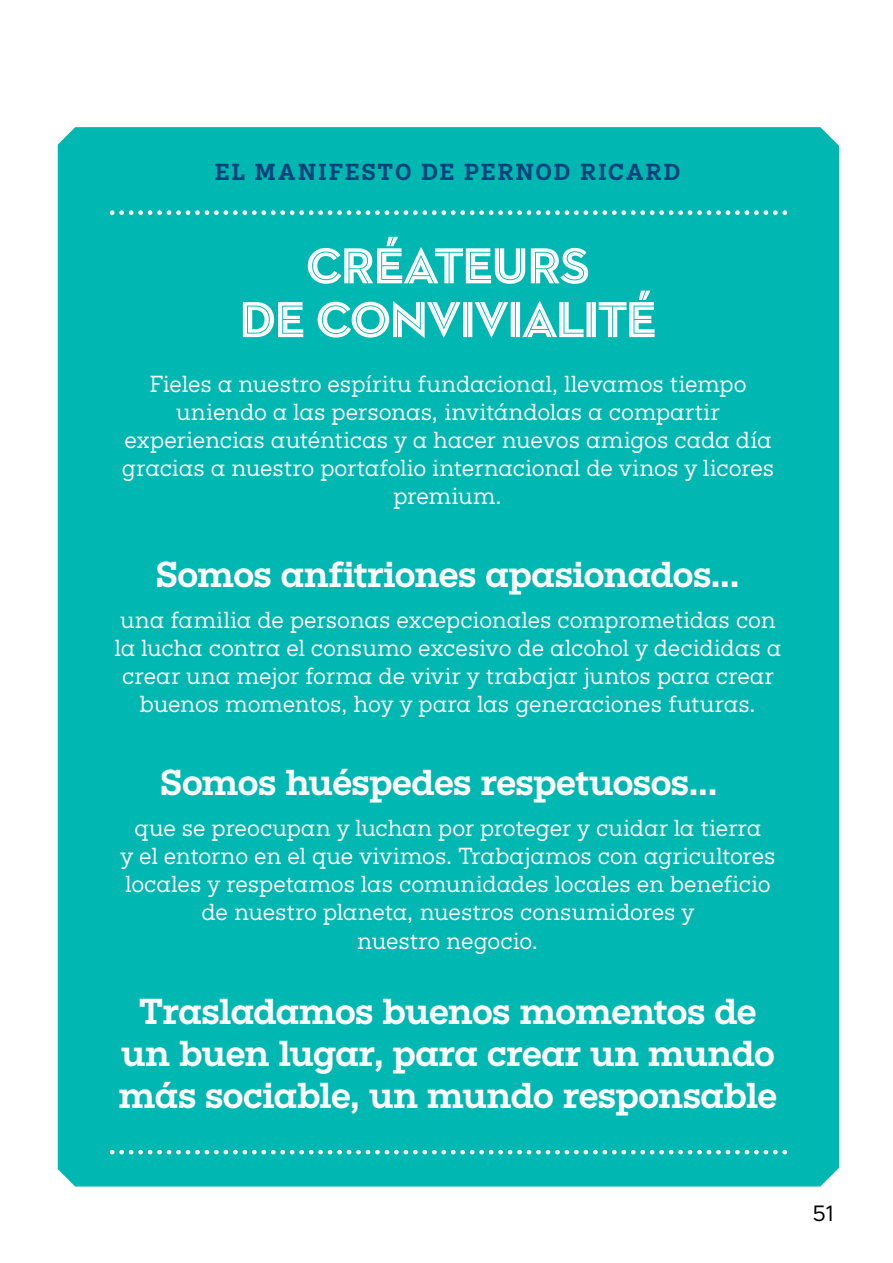
<style>
.page{position:relative;width:893px;height:1263px;background:#fff}
.page>*{position:absolute;margin:0;border:0;box-sizing:border-box;transform-origin:0 0}
.t1{font:51.45px/53.8px "Neutraface 2 Display Inline";letter-spacing:-.02em;color:#fff;text-align:center}
.t2{font:700 32.7px/42.2px "Pernod Ricard";letter-spacing:-.015em;color:#fff;text-align:center}
.t3{font:22.5px "Metropolis";color:#000}
.t4{font:21px/28px "Pernod Ricard";letter-spacing:-.005em;color:#fff;text-align:center}
.t5{font:700 21px "Pernod Ricard";letter-spacing:.095em;color:#00427a}
</style>
<div class="page">
<div style="left:58px;top:127px;width:781px;height:1059px;background:#00b7b2"></div>
<svg style="left:112px;top:210px;width:676px;height:5px"></svg>
<svg style="left:112px;top:1150px;width:676px;height:4px"></svg>
<p class="t5" style="left:215px;top:157px;width:467px">EL MANIFESTO DE PERNOD RICARD</p>
<h1 class="t1" style="left:240px;top:239px;width:418px">CRÉATEURS<br>DE CONVIVIALITÉ</h1>
<p class="t4" style="left:122px;top:370px;width:654px">Fieles a nuestro espíritu fundacional, llevamos tiempo uniendo a las personas, invitándolas a compartir experiencias auténticas y a hacer nuevos amigos cada día gracias a nuestro portafolio internacional de vinos y licores premium.</p>
<h2 class="t2" style="left:156px;top:553px;width:585px">Somos anfitriones apasionados...</h2>
<p class="t4" style="left:115px;top:607px;width:668px">una familia de personas excepcionales comprometidas con la lucha contra el consumo excesivo de alcohol y decididas a crear una mejor forma de vivir y trabajar juntos para crear buenos momentos, hoy y para las generaciones futuras.</p>
<h2 class="t2" style="left:161px;top:761px;width:559px">Somos huéspedes respetuosos...</h2>
<p class="t4" style="left:120px;top:815px;width:657px">que se preocupan y luchan por proteger y cuidar la tierra<br>y el entorno en el que vivimos. Trabajamos con agricultores locales y respetamos las comunidades locales en beneficio de nuestro planeta, nuestros consumidores y<br>nuestro negocio.</p>
<h2 class="t2" style="left:119px;top:990px;width:660px">Trasladamos buenos momentos de un buen lugar, para crear un mundo más sociable, un mundo responsable</h2>
<p class="t3" style="left:812px;top:1199px;width:23px">51</p>
</div>
